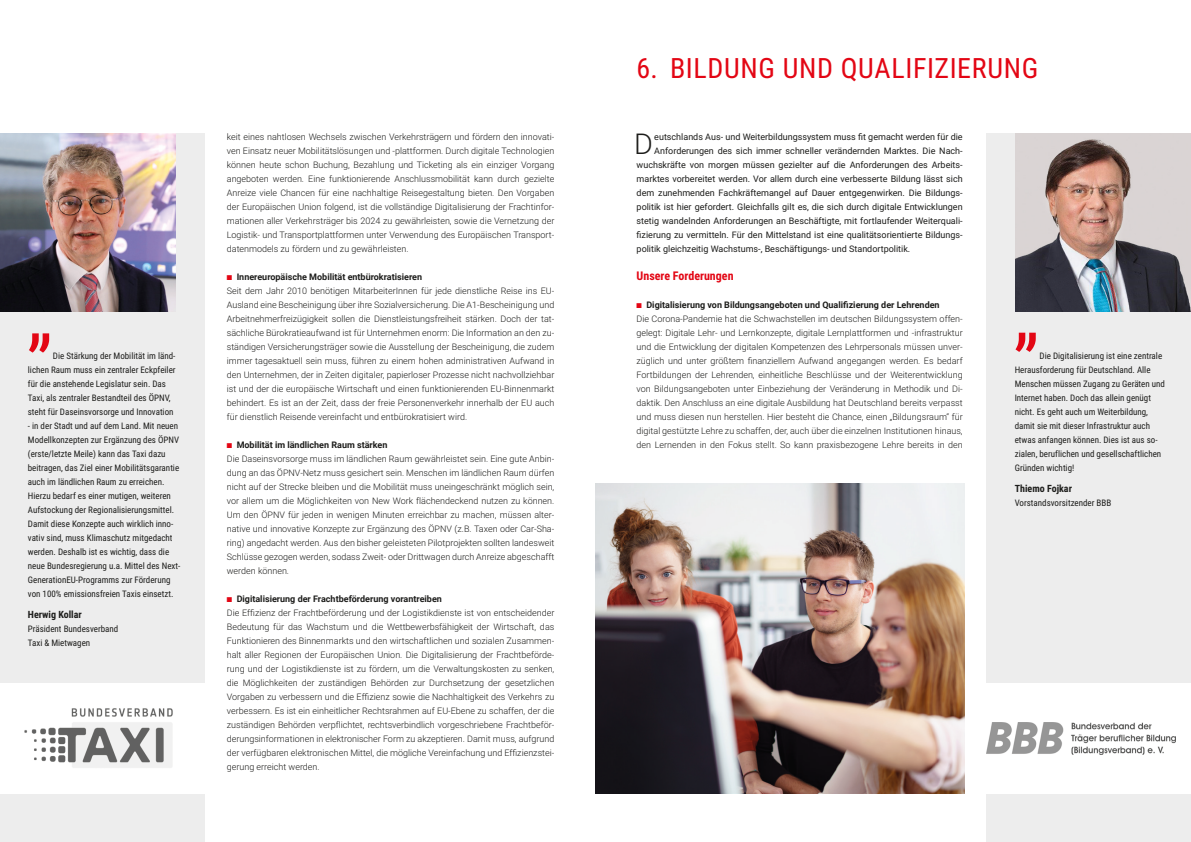
<style>
.page{position:relative;width:1191px;height:842px;background:#fff}
.page>*{position:absolute;margin:0;border:0;box-sizing:border-box;transform-origin:0 0}
.t1{font:72px "Roboto";color:#e30614}
.t2{font:300 28.7px "Roboto";color:#1d1d1b}
.t3{font:28px "Roboto Condensed";letter-spacing:.02em;color:#e30614}
.t4{font:700 12px "Roboto Condensed";color:#e30614}
.t5{font:700 10px "Roboto Condensed";color:#1d1d1b}
.t6{font:300 9px/14px "Roboto";color:#1d1d1b;text-align:justify}
.t7{font:9px/14px "Roboto Condensed";color:#1d1d1b}
.t8{font:9px "Roboto";color:#1d1d1b}
.t9{font:700 9px "Roboto";color:#1d1d1b}
.s1{color:#e30614}
</style>
<div class="page">
<div style="left:986px;top:133px;width:205px;height:709px;background:#ededed"></div>
<img style="left:1015px;top:133px;width:176px;height:178px">
<div style="left:978px;top:683px;width:213px;height:111px;background:#fff"></div>
<div style="left:0;top:133px;width:204px;height:709px;background:#ededed"></div>
<img style="left:0;top:133px;width:176px;height:178px">
<div style="left:0;top:683px;width:204px;height:111px;background:#fff"></div>
<img style="left:24px;top:708px;width:149px;height:60px">
<img style="left:986px;top:722px;width:189px;height:32px">
<img style="left:595px;top:483px;width:369px;height:311px">
<p class="t1" style="left:28px;top:266px;width:26px">„</p>
<p class="t7" style="left:28px;top:348px;width:149px;text-indent:25px">Die Stärkung der Mobilität im länd&shy;lichen Raum muss ein zentraler Eckpfeiler für die anstehende Legislatur sein. Das Taxi, als zentraler Bestandteil des ÖPNV, steht für Daseinsvorsorge und Innovation</p>
<p class="t7" style="left:28px;top:418px;width:154px">- in der Stadt und auf dem Land. Mit neuen Modellkonzepten zur Ergänzung des ÖPNV (erste/letzte Meile) kann das Taxi dazu beitragen, das Ziel einer Mobilitätsgarantie auch im ländlichen Raum zu erreichen.<br>Hierzu bedarf es einer mutigen, weiteren Aufstockung der Regionalisierungsmittel.<br>Damit diese Konzepte auch wirklich inno&shy;vativ sind, muss Klimaschutz mitgedacht werden. Deshalb ist es wichtig, dass die neue Bundesregierung u.a. Mittel des Next-GenerationEU-Programms zur Förderung von 100% emissionsfreien Taxis einsetzt.</p>
<p class="t5" style="left:28px;top:607px;width:55px">Herwig Kollar</p>
<p class="t7" style="left:28px;top:621px;width:92px">Präsident Bundesverband</p>
<p class="t7" style="left:28px;top:635px;width:64px">Taxi &amp; Mietwagen</p>
<p class="t6" style="left:227px;top:129px;width:329px">keit eines nahtlosen Wechsels zwischen Verkehrsträgern und fördern den innovati&shy;ven Einsatz neuer Mobilitätslösungen und -plattformen. Durch digitale Technologien können heute schon Buchung, Bezahlung und Ticketing als ein einziger Vorgang angeboten werden. Eine funktionierende Anschlussmobilität kann durch gezielte Anreize viele Chancen für eine nachhaltige Reisegestaltung bieten. Den Vorgaben der Europäischen Union folgend, ist die vollständige Digitalisierung der Frachtinfor&shy;mationen aller Verkehrsträger bis 2024 zu gewährleisten, sowie die Vernetzung der Logistik- und Transportplattformen unter Verwendung des Europäischen Transport&shy;datenmodels zu fördern und zu gewährleisten.</p>
<p class="t9" style="left:227px;top:270px;width:197px"><span class="s1">■</span> Innereuropäische Mobilität entbürokratisieren</p>
<p class="t6" style="left:227px;top:283px;width:329px">Seit dem Jahr 2010 benötigen MitarbeiterInnen für jede dienstliche Reise ins EU-Ausland eine Bescheinigung über ihre Sozialversicherung. Die A1-Bescheinigung und Arbeitnehmerfreizügigkeit sollen die Dienstleistungsfreiheit stärken. Doch der tat&shy;sächliche Bürokratieaufwand ist für Unternehmen enorm: Die Information an den zu&shy;ständigen Versicherungsträger sowie die Ausstellung der Bescheinigung, die zudem immer tagesaktuell sein muss, führen zu einem hohen administrativen Aufwand in den Unternehmen, der in Zeiten digitaler, papierloser Prozesse nicht nachvollziehbar ist und der die europäische Wirtschaft und einen funktionierenden EU-Binnenmarkt behindert. Es ist an der Zeit, dass der freie Personenverkehr innerhalb der EU auch für dienstlich Reisende vereinfacht und entbürokratisiert wird.</p>
<p class="t9" style="left:227px;top:438px;width:162px"><span class="s1">■</span> Mobilität im ländlichen Raum stärken</p>
<p class="t6" style="left:227px;top:451px;width:329px">Die Daseinsvorsorge muss im ländlichen Raum gewährleistet sein. Eine gute Anbin&shy;dung an das ÖPNV-Netz muss gesichert sein. Menschen im ländlichen Raum dürfen nicht auf der Strecke bleiben und die Mobilität muss uneingeschränkt möglich sein, vor allem um die Möglichkeiten von New Work flächendeckend nutzen zu können.<br>Um den ÖPNV für jeden in wenigen Minuten erreichbar zu machen, müssen alter&shy;native und innovative Konzepte zur Ergänzung des ÖPNV (z.B. Taxen oder Car-Sha&shy;ring) angedacht werden. Aus den bisher geleisteten Pilotprojekten sollten landesweit Schlüsse gezogen werden, sodass Zweit- oder Drittwagen durch Anreize abgeschafft werden können.</p>
<p class="t9" style="left:227px;top:592px;width:217px"><span class="s1">■</span> Digitalisierung der Frachtbeförderung vorantreiben</p>
<p class="t6" style="left:227px;top:605px;width:329px">Die Effizienz der Frachtbeförderung und der Logistikdienste ist von entscheidender Bedeutung für das Wachstum und die Wettbewerbsfähigkeit der Wirtschaft, das Funktionieren des Binnenmarkts und den wirtschaftlichen und sozialen Zusammen&shy;halt aller Regionen der Europäischen Union. Die Digitalisierung der Frachtbeförde&shy;rung und der Logistikdienste ist zu fördern, um die Verwaltungskosten zu senken, die Möglichkeiten der zuständigen Behörden zur Durchsetzung der gesetzlichen Vorgaben zu verbessern und die Effizienz sowie die Nachhaltigkeit des Verkehrs zu verbessern. Es ist ein einheitlicher Rechtsrahmen auf EU-Ebene zu schaffen, der die zuständigen Behörden verpflichtet, rechtsverbindlich vorgeschriebene Frachtbeför&shy;derungsinformationen in elektronischer Form zu akzeptieren. Damit muss, aufgrund der verfügbaren elektronischen Mittel, die mögliche Vereinfachung und Effizienzstei&shy;gerung erreicht werden.</p>
<p class="t3" style="left:636px;top:49px;width:403px">6. BILDUNG UND QUALIFIZIERUNG</p>
<p class="t2" style="left:634px;top:124px;width:20px">D</p>
<p class="t8" style="left:654px;top:130px;width:310px">eutschlands Aus- und Weiterbildungssystem muss fit gemacht werden für die</p>
<p class="t8" style="left:654px;top:144px;width:310px">Anforderungen des sich immer schneller verändernden Marktes. Die Nach-</p>
<p class="t8" style="left:636px;top:158px;width:327px">wuchskräfte von morgen müssen gezielter auf die Anforderungen des Arbeits-</p>
<p class="t8" style="left:636px;top:172px;width:327px">marktes vorbereitet werden. Vor allem durch eine verbesserte Bildung lässt sich</p>
<p class="t8" style="left:636px;top:186px;width:327px">dem zunehmenden Fachkräftemangel auf Dauer entgegenwirken. Die Bildungs-</p>
<p class="t8" style="left:636px;top:200px;width:327px">politik ist hier gefordert. Gleichfalls gilt es, die sich durch digitale Entwicklungen</p>
<p class="t8" style="left:636px;top:214px;width:327px">stetig wandelnden Anforderungen an Beschäftigte, mit fortlaufender Weiterquali-</p>
<p class="t8" style="left:636px;top:229px;width:327px">fizierung zu vermitteln. Für den Mittelstand ist eine qualitätsorientierte Bildungs-</p>
<p class="t8" style="left:636px;top:243px;width:275px">politik gleichzeitig Wachstums-, Beschäftigungs- und Standortpolitik.</p>
<p class="t4" style="left:636px;top:267px;width:98px">Unsere Forderungen</p>
<p class="t9" style="left:636px;top:298px;width:304px"><span class="s1">■</span> Digitalisierung von Bildungsangeboten und Qualifizierung der Lehrenden</p>
<p class="t6" style="left:636px;top:311px;width:327px">Die Corona-Pandemie hat die Schwachstellen im deutschen Bildungssystem offen&shy;gelegt: Digitale Lehr- und Lernkonzepte, digitale Lernplattformen und -infrastruktur und die Entwicklung der digitalen Kompetenzen des Lehrpersonals müssen unver&shy;züglich und unter größtem finanziellem Aufwand angegangen werden. Es bedarf Fortbildungen der Lehrenden, einheitliche Beschlüsse und der Weiterentwicklung von Bildungsangeboten unter Einbeziehung der Veränderung in Methodik und Di&shy;daktik. Den Anschluss an eine digitale Ausbildung hat Deutschland bereits verpasst und muss diesen nun herstellen. Hier besteht die Chance, einen „Bildungsraum“ für digital gestützte Lehre zu schaffen, der, auch über die einzelnen Institutionen hinaus, den Lernenden in den Fokus stellt. So kann praxisbezogene Lehre bereits in den</p>
<p class="t1" style="left:1014px;top:265px;width:26px">„</p>
<p class="t7" style="left:1014px;top:348px;width:152px;text-indent:25px">Die Digitalisierung ist eine zentrale Herausforderung für Deutschland. Alle Menschen müssen Zugang zu Geräten und Internet haben. Doch das allein genügt nicht. Es geht auch um Weiterbildung, damit sie mit dieser Infrastruktur auch etwas anfangen können. Dies ist aus so&shy;zialen, beruflichen und gesellschaftlichen Gründen wichtig!</p>
<p class="t5" style="left:1014px;top:481px;width:59px">Thiemo Fojkar</p>
<p class="t7" style="left:1014px;top:495px;width:98px">Vorstandsvorsitzender BBB</p>
</div>
